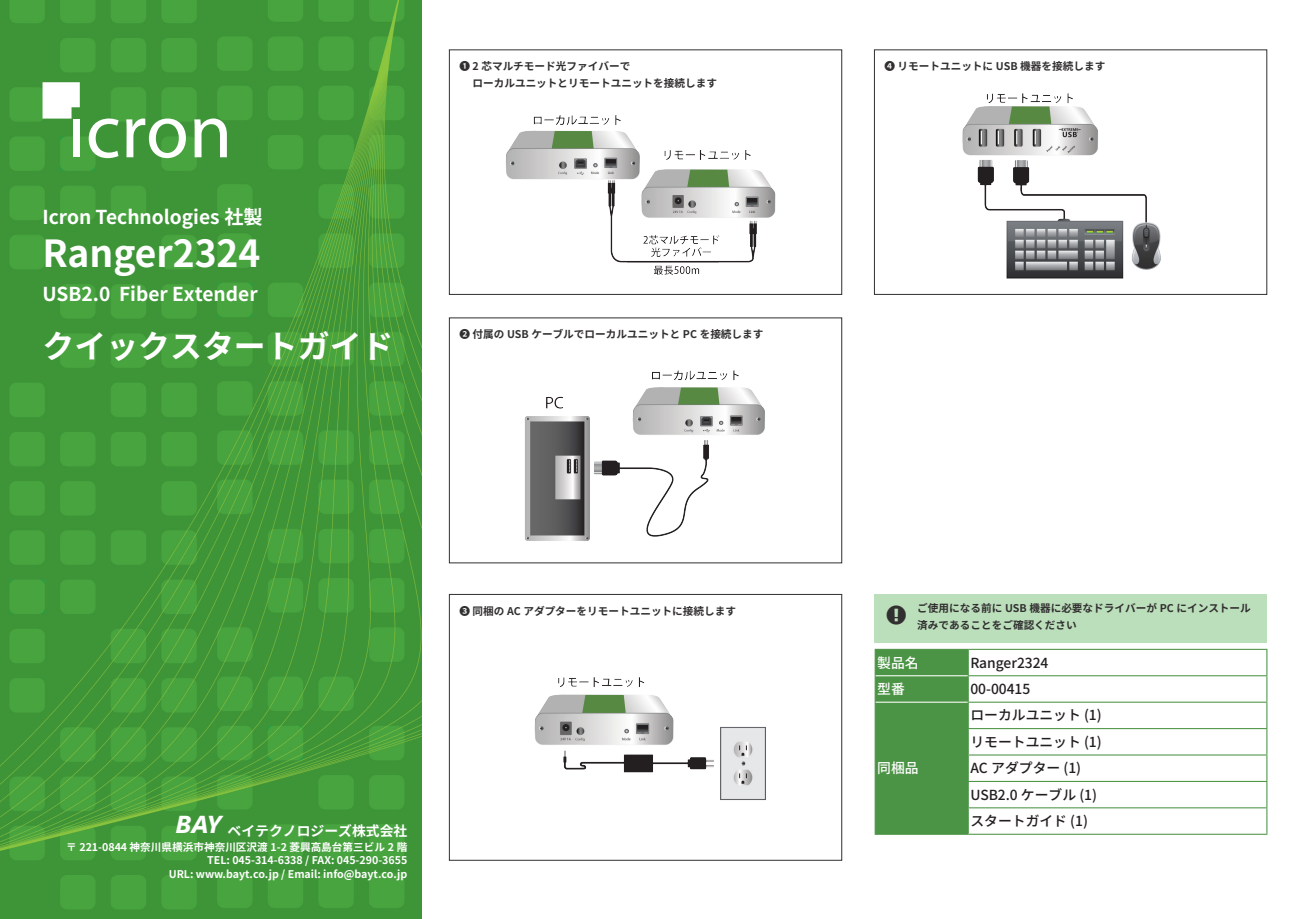
<style>
.page{position:relative;width:1289px;height:919px;background:#fff}
.page>*{position:absolute;margin:0;border:0;box-sizing:border-box;transform-origin:0 0}
.t1{font:700 37.2px "Gen Shin Gothic";color:#fff}
.t2{font:700 31.95px "Gen Shin Gothic";color:#fff}
.t3{font:italic 700 24.45px "Segoe UI";color:#fff}
.t4{font:700 19.2px "Gen Shin Gothic";color:#fff}
.t5{font:500 13.8px/26.4px "Gen Shin Gothic";color:#231f20}
.t6{font:700 13.8px "Gen Shin Gothic";color:#fff}
.t7{font:500 13.8px "Gen Shin Gothic";color:#fff}
.t8{font:700 10.65px/17px "Gen Shin Gothic";color:#312f30}
.t9{font:700 10.65px/13.8px "Gen Shin Gothic";color:#fff;text-align:right}
</style>
<div class="page">
<div style="left:449px;top:317px;width:393px;height:246px;border:1px solid #312f30"></div>
<img style="left:0;top:0;width:421px;height:918px">
<div style="left:73px;top:119px;width:7px;height:38px;background:#fff"></div>
<svg style="left:89px;top:118px;width:30px;height:40px"></svg>
<svg style="left:126px;top:118px;width:60px;height:40px"></svg>
<svg style="left:194px;top:118px;width:33px;height:39px"></svg>
<svg style="left:43px;top:82px;width:37px;height:37px"></svg>
<div style="left:449px;top:50px;width:393px;height:244px;border:1px solid #312f30"></div>
<div style="left:449px;top:594px;width:393px;height:266px;border:1px solid #312f30"></div>
<hr style="left:874px;top:648px;width:94px;height:1px;background:#4c9445">
<hr style="left:968px;top:648px;width:299px;height:1px;background:#4c9445">
<hr style="left:967px;top:675px;width:300px;height:1px;background:#4c9445">
<hr style="left:967px;top:701px;width:300px;height:1px;background:#4c9445">
<hr style="left:967px;top:728px;width:300px;height:1px;background:#4c9445">
<hr style="left:967px;top:754px;width:300px;height:1px;background:#4c9445">
<hr style="left:967px;top:780px;width:300px;height:1px;background:#4c9445">
<hr style="left:967px;top:807px;width:300px;height:1px;background:#4c9445">
<div style="left:874px;top:649px;width:94px;height:185px;background:#4c9445"></div>
<svg style="left:1266px;top:649px;width:1px;height:184px"></svg>
<hr style="left:968px;top:833px;width:299px;height:1px;background:#4c9445">
<hr style="left:875px;top:675px;width:92px;height:1px;background:#fff">
<hr style="left:875px;top:701px;width:92px;height:1px;background:#fff">
<div style="left:874px;top:594px;width:392px;height:48px;background:#bcdfbb"></div>
<img style="left:506px;top:115px;width:270px;height:160px">
<img style="left:525px;top:370px;width:240px;height:171px">
<img style="left:534px;top:677px;width:232px;height:123px">
<img style="left:962px;top:93px;width:199px;height:186px">
<h3 class="t4" style="left:43px;top:202px;width:222px">Icron Technologies 社製</h3>
<h1 class="t1" style="left:43px;top:225px;width:219px">Ranger2324</h1>
<h3 class="t4" style="left:119px;top:279px;width:140px">Fiber Extender</h3>
<h3 class="t4" style="left:43px;top:279px;width:69px">USB2.0</h3>
<h2 class="t2" style="left:43px;top:321px;width:352px">クイックスタートガイド</h2>
<p class="t8" style="left:459px;top:57px;width:259px">❶ 2 芯マルチモード光ファイバーで<br>　ローカルユニットとリモートユニットを接続します</p>
<p class="t8" style="left:459px;top:325px;width:305px">❷ 付属の USB ケーブルでローカルユニットと PC を接続します</p>
<p class="t8" style="left:459px;top:602px;width:278px">❸ 同梱の AC アダプターをリモートユニットに接続します</p>
<h3 class="t3" style="left:176px;top:807px;width:47px">BAY</h3>
<p class="t6" style="left:227px;top:820px;width:181px">ベイテクノロジーズ株式会社</p>
<p class="t9" style="left:66px;top:839px;width:343px">〒 221-0844 神奈川県横浜市神奈川区沢渡 1-2 菱興高島台第三ビル 2 階<br>TEL: 045-314-6338 / FAX: 045-290-3655<br>URL: www.bayt.co.jp / Email: info@bayt.co.jp</p>
<p class="t8" style="left:884px;top:57px;width:222px">❹ リモートユニットに USB 機器を接続します</p>
<p class="t8" style="left:917px;top:599px;width:335px">ご使用になる前に USB 機器に必要なドライバーが PC にインストール</p>
<p class="t8" style="left:917px;top:616px;width:161px">済みであることをご確認ください</p>
<p class="t7" style="left:877px;top:652px;width:43px">製品名</p>
<p class="t7" style="left:877px;top:678px;width:29px">型番</p>
<p class="t7" style="left:877px;top:757px;width:43px">同梱品</p>
<p class="t5" style="left:970px;top:649px;width:80px">Ranger2324</p>
<p class="t5" style="left:970px;top:675px;width:61px">00-00415</p>
<p class="t5" style="left:970px;top:701px;width:133px">ローカルユニット (1)リモートユニット (1)<br>AC アダプター (1)<br>USB2.0 ケーブル (1)スタートガイド (1)</p>
</div>
